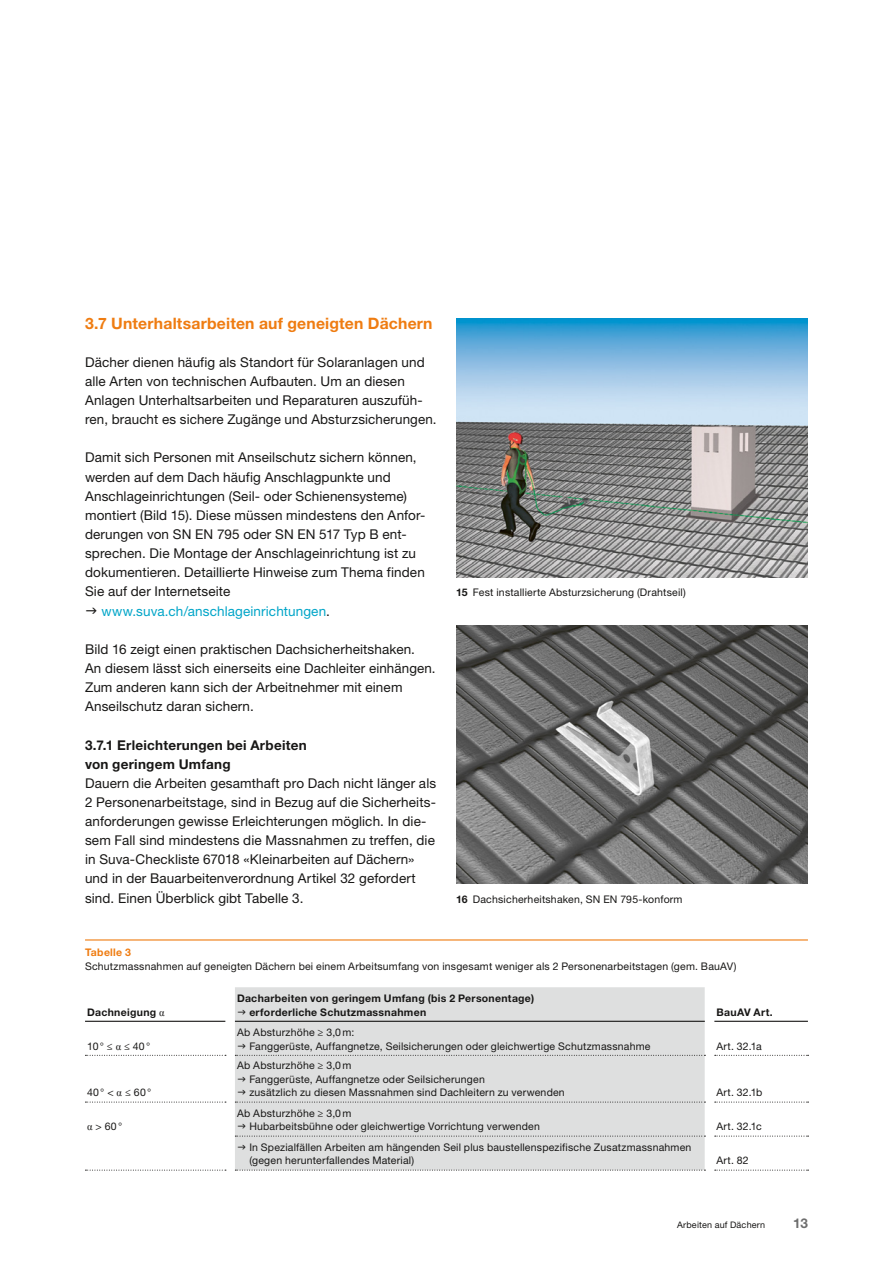
<style>
.page{position:relative;width:893px;height:1263px;background:#fff}
.page>*{position:absolute;margin:0;border:0;box-sizing:border-box;transform-origin:0 0}
.t1{font:700 15.75px "Helvetica Neue LT Std";letter-spacing:.015em;color:#ef7c11}
.t2{font:13.5px/19.2px "Helvetica Neue LT Std";letter-spacing:.01em;color:#181716}
.t3{font:700 13.5px/19.2px "Helvetica Neue LT Std";letter-spacing:.02em;color:#181716}
.t4{font:13.5px "Helvetica Neue LT Std";letter-spacing:.01em;color:#00a5c8}
.t5{font:700 13.5px "Helvetica Neue LT Std";color:#6e6e6e}
.t6{font:10.5px/13.8px "Helvetica Neue LT Std";letter-spacing:.02em;color:#181716}
.t7{font:700 10.5px/13.5px "Helvetica Neue LT Std";letter-spacing:.025em;color:#181716}
.t8{font:700 10.5px "Helvetica Neue LT Std";letter-spacing:.025em;color:#ef7c11}
.t9{font:9px "Helvetica Neue LT Std";letter-spacing:.025em;color:#181716}
.s1{color:#181716}
.s2{font-weight:700}
.s3{font-family:"Times New Roman";font-weight:400}
.s4{font-family:"Times New Roman"}
</style>
<div class="page">
<img style="left:456px;top:625px;width:352px;height:258px">
<img style="left:456px;top:319px;width:352px;height:258px">
<hr style="left:85px;top:939px;width:723px;height:1px;background:#ef7c11">
<hr style="left:85px;top:1021px;width:140px;height:1px;background:#181716">
<svg style="left:85px;top:1055px;width:141px;height:1px"></svg>
<svg style="left:85px;top:1102px;width:141px;height:1px"></svg>
<svg style="left:85px;top:1170px;width:141px;height:1px"></svg>
<svg style="left:235px;top:987px;width:573px;height:184px"></svg>
<p class="t1" style="left:85px;top:313px;width:349px">3.7 Unterhaltsarbeiten auf geneigten Dächern</p>
<p class="t2" style="left:85px;top:352px;width:353px">Dächer dienen häufig als Standort für Solaranlagen und alle Arten von technischen Aufbauten. Um an diesen Anlagen Unterhaltsarbeiten und Reparaturen auszufüh&shy;ren, braucht es sichere Zugänge und Absturzsicherungen.</p>
<p class="t2" style="left:85px;top:448px;width:333px">Damit sich Personen mit Anseilschutz sichern können,</p>
<p class="t2" style="left:85px;top:467px;width:307px">werden auf dem Dach häufig Anschlagpunkte und</p>
<p class="t2" style="left:85px;top:486px;width:323px">Anschlageinrichtungen (Seil- oder Schienensysteme)</p>
<p class="t2" style="left:85px;top:505px;width:342px">montiert (Bild 15). Diese müssen mindestens den Anfor-</p>
<p class="t2" style="left:85px;top:524px;width:322px">derungen von SN EN 795 oder SN EN 517 Typ B ent-</p>
<p class="t2" style="left:85px;top:543px;width:332px">sprechen. Die Montage der Anschlageinrichtung ist zu</p>
<p class="t2" style="left:85px;top:563px;width:341px">dokumentieren. Detaillierte Hinweise zum Thema finden</p>
<p class="t2" style="left:85px;top:582px;width:147px">Sie auf der Internetseite</p>
<p class="t4" style="left:101px;top:603px;width:230px">www.suva.ch/anschlageinrichtungen<span class="s1">.</span></p>
<p class="t2" style="left:85px;top:639px;width:352px">Bild 16 zeigt einen praktischen Dachsicherheitshaken.<br>An diesem lässt sich einerseits eine Dachleiter einhängen.<br>Zum anderen kann sich der Arbeitnehmer mit einem Anseilschutz daran sichern.</p>
<p class="t3" style="left:85px;top:735px;width:223px">3.7.1 Erleichterungen bei Arbeiten von geringem Umfang</p>
<p class="t2" style="left:85px;top:773px;width:353px">Dauern die Arbeiten gesamthaft pro Dach nicht länger als 2 Personenarbeitstage, sind in Bezug auf die Sicherheits&shy;anforderungen gewisse Erleichterungen möglich. In die&shy;sem Fall sind mindestens die Massnahmen zu treffen, die in Suva-Checkliste 67018 «Kleinarbeiten auf Dächern» und in der Bauarbeitenverordnung Artikel 32 gefordert sind. Einen Überblick gibt Tabelle 3.</p>
<p class="t6" style="left:456px;top:586px;width:231px"><span class="s2">15</span> Fest installierte Absturzsicherung (Drahtseil)</p>
<p class="t6" style="left:456px;top:892px;width:228px"><span class="s2">16</span> Dachsicherheitshaken, SN EN 795-konform</p>
<p class="t8" style="left:85px;top:946px;width:48px">Tabelle 3</p>
<p class="t6" style="left:85px;top:959px;width:653px">Schutzmassnahmen auf geneigten Dächern bei einem Arbeitsumfang von insgesamt weniger als 2 Personenarbeitstagen (gem. BauAV)</p>
<p class="t7" style="left:87px;top:1005px;width:79px">Dachneigung <span class="s3">α</span></p>
<p class="t7" style="left:249px;top:991px;width:286px;text-indent:-12px">Dacharbeiten von geringem Umfang (bis 2 Personentage) erforderliche Schutzmassnahmen</p>
<p class="t7" style="left:716px;top:1005px;width:58px">BauAV Art.</p>
<p class="t6" style="left:87px;top:1039px;width:65px">10° ≤ <span class="s4">α</span> ≤ 40°</p>
<p class="t6" style="left:249px;top:1025px;width:403px;text-indent:-12px">Ab Absturzhöhe ≥ 3,0m:<br>Fanggerüste, Auffangnetze, Seilsicherungen oder gleichwertige Schutzmassnahme</p>
<p class="t6" style="left:716px;top:1039px;width:47px">Art. 32.1a</p>
<p class="t6" style="left:87px;top:1085px;width:66px">40° &lt; <span class="s4">α</span> ≤ 60°</p>
<p class="t6" style="left:249px;top:1058px;width:317px;text-indent:-12px">Ab Absturzhöhe ≥ 3,0m<br>Fanggerüste, Auffangnetze oder Seilsicherungen<br>zusätzlich zu diesen Massnahmen sind Dachleitern zu verwenden</p>
<p class="t6" style="left:716px;top:1085px;width:47px">Art. 32.1b</p>
<p class="t6" style="left:87px;top:1119px;width:37px"><span class="s4">α</span> &gt; 60°</p>
<p class="t6" style="left:249px;top:1106px;width:292px;text-indent:-12px">Ab Absturzhöhe ≥ 3,0m<br>Hubarbeitsbühne oder gleichwertige Vorrichtung verwenden</p>
<p class="t6" style="left:716px;top:1119px;width:47px">Art. 32.1c</p>
<p class="t6" style="left:249px;top:1140px;width:444px">In Spezialfällen Arbeiten am hängenden Seil plus baustellenspezifische Zusatzmassnahmen (gegen herunterfallendes Material)</p>
<p class="t6" style="left:716px;top:1153px;width:34px">Art. 82</p>
<p class="t9" style="left:677px;top:1219px;width:90px">Arbeiten auf Dächern</p>
<p class="t5" style="left:793px;top:1215px;width:16px">13</p>
</div>
